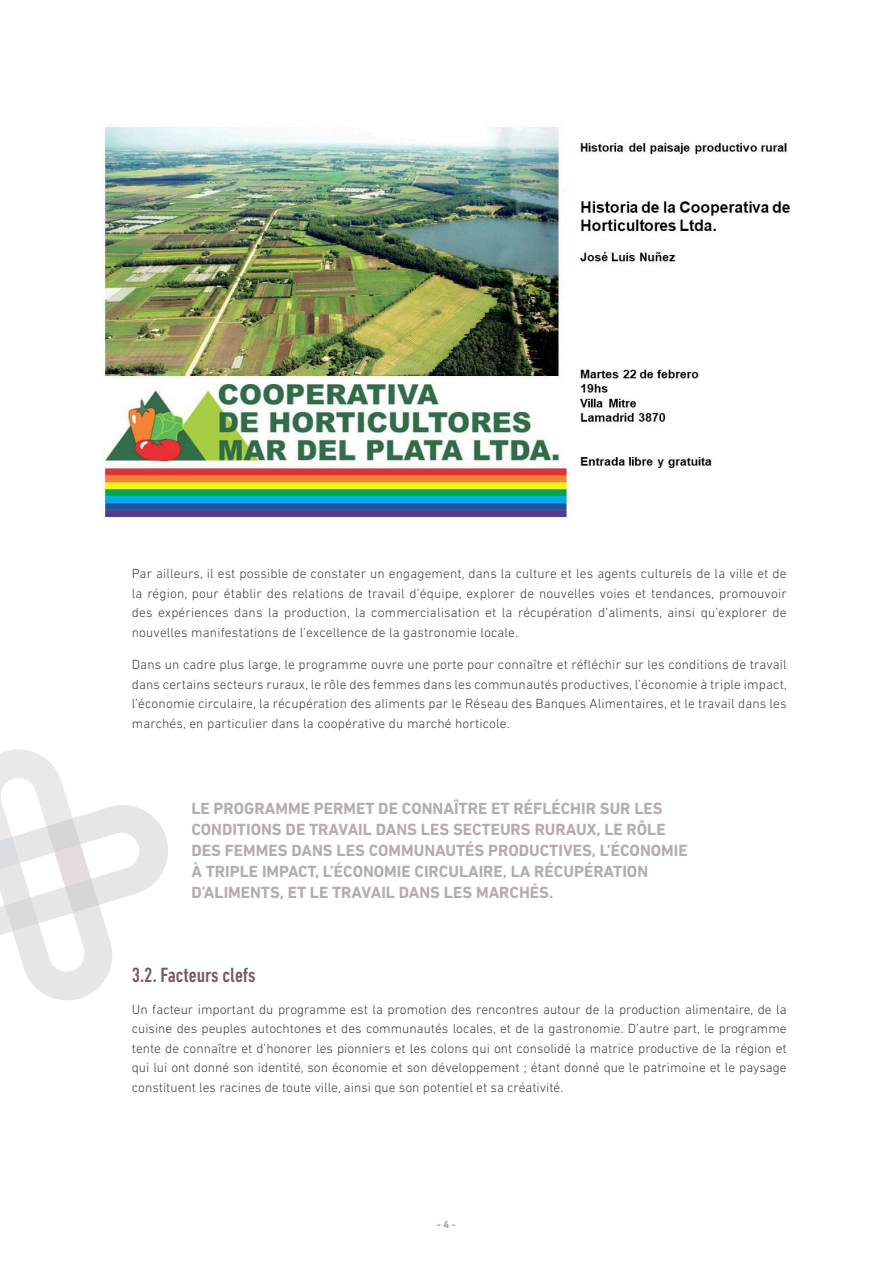
<style>
.page{position:relative;width:893px;height:1263px;background:#fff}
.page>*{position:absolute;margin:0;border:0;box-sizing:border-box;transform-origin:0 0}
.Titular_1_1{font:500 condensed 21px "DIN Next LT Pro";color:#7c5765}
.DESTACATS{font:700 16.5px/21px "DIN Next LT Pro";color:#b5acae}
.Text_Base{font:300 13.5px/19.5px "DIN Next LT Pro";letter-spacing:.01em;color:#3e3e3f;text-align:justify}
.num_pg{font:700 10.5px "DIN Next LT Pro";color:#b19aa2}
</style>
<div class="page">
<img style="left:102px;top:126px;width:689px;height:394px">
<svg style="left:0;top:749px;width:168px;height:251px"></svg>
<p class="Text_Base" style="left:132px;top:564px;width:656px">Par ailleurs, il est possible de constater un engagement, dans la culture et les agents culturels de la ville et de la région, pour établir des relations de travail d’équipe, explorer de nouvelles voies et tendances, promouvoir des expériences dans la production, la commercialisation et la récupération d’aliments, ainsi qu’explorer de nouvelles manifestations de l’excellence de la gastronomie locale.</p>
<p class="Text_Base" style="left:132px;top:655px;width:657px">Dans un cadre plus large, le programme ouvre une porte pour connaître et réfléchir sur les conditions de travail dans certains secteurs ruraux, le rôle des femmes dans les communautés productives, l’économie à triple impact, l’économie circulaire, la récupération des aliments par le Réseau des Banques Alimentaires, et le travail dans les marchés, en particulier dans la coopérative du marché horticole.</p>
<p class="DESTACATS" style="left:191px;top:797px;width:498px">LE PROGRAMME PERMET DE CONNAÎTRE ET RÉFLÉCHIR SUR LES CONDITIONS DE TRAVAIL DANS LES SECTEURS RURAUX, LE RÔLE DES FEMMES DANS LES COMMUNAUTÉS PRODUCTIVES, L’ÉCONOMIE À TRIPLE IMPACT, L’ÉCONOMIE CIRCULAIRE, LA RÉCUPÉRATION D’ALIMENTS, ET LE TRAVAIL DANS LES MARCHÉS.</p>
<p class="Titular_1_1" style="left:132px;top:962px;width:125px">3.2. Facteurs clefs</p>
<p class="Text_Base" style="left:132px;top:999px;width:656px">Un facteur important du programme est la promotion des rencontres autour de la production alimentaire, de la cuisine des peuples autochtones et des communautés locales, et de la gastronomie. D’autre part, le programme tente de connaître et d’honorer les pionniers et les colons qui ont consolidé la matrice productive de la région et qui lui ont donné son identité, son économie et son développement ; étant donné que le patrimoine et le paysage constituent les racines de toute ville, ainsi que son potentiel et sa créativité.</p>
<p class="num_pg" style="left:437px;top:1218px;width:21px">- 4 -</p>
</div>
